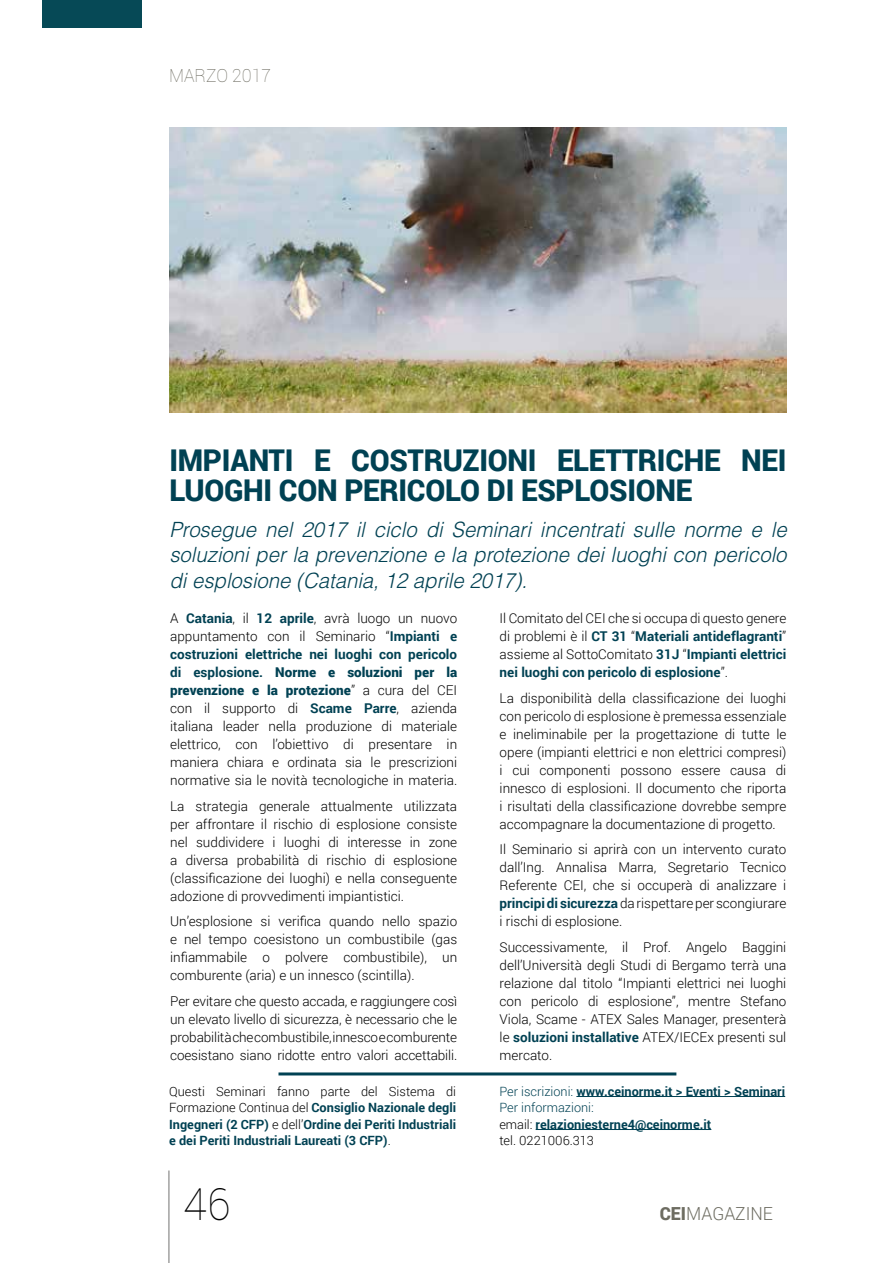
<style>
.page{position:relative;width:893px;height:1263px;background:#fff}
.page>*{position:absolute;margin:0;border:0;box-sizing:border-box;transform-origin:0 0}
.t1{font:100 44.1px "Roboto";color:#000}
.t2{font:900 30px/30px "Roboto";letter-spacing:-.01em;color:#004153}
.t3{font:italic 300 21px/25.7px "Helvetica LT Std";color:#004153;text-align:justify}
.t4{font:300 18px "Roboto";color:#6d6c61}
.t5{font:100 18px "Roboto";color:#6d6c61}
.t6{font:300 13.5px/18px "Roboto";color:#000;text-align:justify}
.t7{font:700 12.75px/16.5px "Roboto";color:#004153;text-align:justify}
.s1{font-weight:700;color:#004153}
.s2{font-weight:900;color:#004153}
.s3{font-weight:300;color:#000}
.s4{font-weight:300}
.s5{font-weight:900}
</style>
<div class="page">
<hr style="left:168px;top:1170px;width:2px;height:93px;background:#afafae">
<div style="left:43px;top:0;width:99px;height:28px;background:#064956"></div>
<img style="left:170px;top:128px;width:616px;height:284px">
<hr style="left:278px;top:1072px;width:398px;height:3px;background:#004153">
<hr style="left:576px;top:1096px;width:209px;height:1px;background:#004153">
<hr style="left:536px;top:1129px;width:175px;height:1px;background:#004153">
<h3 class="t5" style="left:169px;top:63px;width:103px">MARZO 2017</h3>
<h2 class="t2" style="left:169px;top:444px;width:619px">IMPIANTI E COSTRUZIONI ELETTRICHE NEI<br>LUOGHI CON PERICOLO DI ESPLOSIONE</h2>
<h3 class="t3" style="left:169px;top:516px;width:619px">Prosegue nel 2017 il ciclo di Seminari incentrati sulle norme e le soluzioni per la prevenzione e la protezione dei luoghi con pericolo di esplosione (Catania, 12 aprile 2017).</h3>
<p class="t6" style="left:170px;top:609px;width:289px">A <span class="s1">Catania</span>, il <span class="s1">12 aprile</span>, avrà luogo un nuovo appuntamento con il Seminario “<span class="s1">Impianti e costruzioni elettriche nei luoghi con pericolo di esplosione.</span> <span class="s2">Norme e soluzioni per la prevenzione e la protezione</span>” a cura del CEI con il supporto di <span class="s1">Scame Parre</span>, azienda italiana leader nella produzione di materiale elettrico, con l’obiettivo di presentare in maniera chiara e ordinata sia le prescrizioni normative sia le novità tecnologiche in materia.</p>
<p class="t6" style="left:170px;top:796px;width:289px">La strategia generale attualmente utilizzata per affrontare il rischio di esplosione consiste nel suddividere i luoghi di interesse in zone a diversa probabilità di rischio di esplosione (classificazione dei luoghi) e nella conseguente adozione di provvedimenti impiantistici.</p>
<p class="t6" style="left:170px;top:912px;width:289px">Un’esplosione si verifica quando nello spazio e nel tempo coesistono un combustibile (gas infiammabile o polvere combustibile), un comburente (aria) e un innesco (scintilla).</p>
<p class="t6" style="left:170px;top:991px;width:289px">Per evitare che questo accada, e raggiungere così un elevato livello di sicurezza, è necessario che le probabilità che combustibile, innesco e comburente coesistano siano ridotte entro valori accettabili.</p>
<p class="t6" style="left:500px;top:609px;width:288px">Il Comitato del CEI che si occupa di questo genere di problemi è il <span class="s1">CT 31</span> “<span class="s1">Materiali antideflagranti</span>” assieme al SottoComitato <span class="s1">31J</span> “<span class="s1">Impianti elettrici nei luoghi con pericolo di esplosione</span>”.</p>
<p class="t6" style="left:500px;top:688px;width:288px">La disponibilità della classificazione dei luoghi con pericolo di esplosione è premessa essenziale e ineliminabile per la progettazione di tutte le opere (impianti elettrici e non elettrici compresi) i cui componenti possono essere causa di innesco di esplosioni. Il documento che riporta i risultati della classificazione dovrebbe sempre accompagnare la documentazione di progetto.</p>
<p class="t6" style="left:500px;top:840px;width:288px">Il Seminario si aprirà con un intervento curato dall’Ing. Annalisa Marra, Segretario Tecnico Referente CEI, che si occuperà di analizzare i <span class="s1">principi di sicurezza</span> da rispettare per scongiurare i rischi di esplosione.</p>
<p class="t6" style="left:500px;top:937px;width:288px">Successivamente, il Prof. Angelo Baggini dell’Università degli Studi di Bergamo terrà una relazione dal titolo “Impianti elettrici nei luoghi con pericolo di esplosione”, mentre Stefano Viola, Scame - ATEX Sales Manager, presenterà le <span class="s1">soluzioni installative</span> ATEX/IECEx presenti sul mercato.</p>
<p class="t7" style="left:169px;top:1082px;width:289px"><span class="s3">Questi Seminari fanno parte del Sistema di Formazione Continua del</span> Consiglio Nazionale degli Ingegneri (2 CFP) <span class="s3">e dell’</span>Ordine dei Periti Industriali e dei Periti Industriali Laureati (3 CFP)<span class="s3">.</span></p>
<p class="t7" style="left:499px;top:1082px;width:287px;text-align:left"><span class="s4">Per iscrizioni:</span> www.ceinorme.it &gt; Eventi &gt; Seminari<br><span class="s4">Per informazioni:<br></span><span class="s3">email:</span> relazioniesterne4@ceinorme.it<br><span class="s3">tel. 0221006.313</span></p>
<h1 class="t1" style="left:183px;top:1173px;width:48px">46</h1>
<h3 class="t4" style="left:660px;top:1201px;width:115px"><span class="s5">CEI</span>MAGAZINE</h3>
</div>
